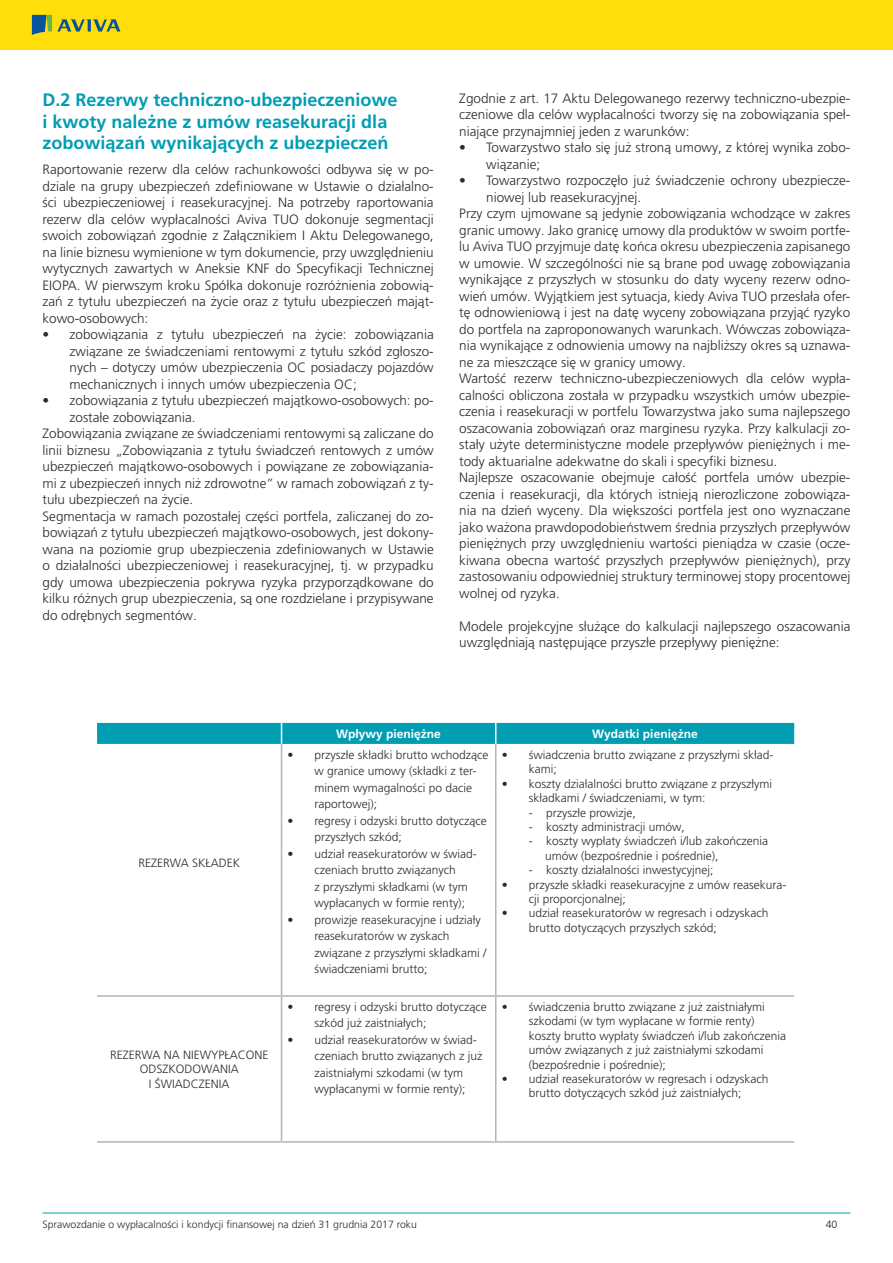
<style>
.page{position:relative;width:893px;height:1263px;background:#fff}
.page>*{position:absolute;margin:0;border:0;box-sizing:border-box;transform-origin:0 0}
.t1{font:700 18px/21.6px "Frutiger LT Pro";color:#009db3}
.t2{font:300 13.5px/16.5px "Frutiger LT Pro";color:#2b2b2a;text-align:justify}
.t3{font:300 12px/16.5px "Frutiger LT Pro";color:#2b2b2a}
.t4{font:700 12px "Frutiger LT Pro";color:#fff}
.t5{font:300 10.5px "Frutiger LT Pro";color:#2b2b2a}
.t6{font:300 10.5px "Frutiger LT Pro";color:#1d1d1d}
</style>
<div class="page">
<div style="left:0;top:0;width:893px;height:50px;background:#ffde09"></div>
<svg style="left:32px;top:15px;width:88px;height:20px"></svg>
<hr style="left:43px;top:1212px;width:807px;height:1px;background:#009db3">
<div style="left:97px;top:723px;width:697px;height:21px;background:#009db3"></div>
<hr style="left:281px;top:744px;width:1px;height:251px;background:#b3b4b6">
<hr style="left:495px;top:744px;width:1px;height:251px;background:#b3b4b6">
<hr style="left:281px;top:997px;width:1px;height:144px;background:#b3b4b6">
<hr style="left:495px;top:997px;width:1px;height:144px;background:#b3b4b6">
<hr style="left:97px;top:995px;width:185px;height:2px;background:#b3b4b6">
<hr style="left:282px;top:995px;width:214px;height:2px;background:#b3b4b6">
<hr style="left:496px;top:995px;width:298px;height:2px;background:#b3b4b6">
<hr style="left:97px;top:1141px;width:185px;height:2px;background:#b3b4b6">
<hr style="left:282px;top:1141px;width:214px;height:2px;background:#b3b4b6">
<hr style="left:496px;top:1141px;width:298px;height:2px;background:#b3b4b6">
<h1 class="t1" style="left:43px;top:89px;width:357px">D.2 Rezerwy techniczno-ubezpieczeniowe i kwoty należne z umów reasekuracji dla zobowiązań wynikających z ubezpieczeń</h1>
<p class="t2" style="left:43px;top:161px;width:393px">Raportowanie rezerw dla celów rachunkowości odbywa się w po&shy;dziale na grupy ubezpieczeń zdefiniowane w Ustawie o działalno&shy;ści ubezpieczeniowej i reasekuracyjnej. Na potrzeby raportowania rezerw dla celów wypłacalności Aviva TUO dokonuje segmentacji swoich zobowiązań zgodnie z Załącznikiem I Aktu Delegowanego, na linie biznesu wymienione w tym dokumencie, przy uwzględnieniu wytycznych zawartych w Aneksie KNF do Specyfikacji Technicznej EIOPA. W pierwszym kroku Spółka dokonuje rozróżnienia zobowią&shy;zań z tytułu ubezpieczeń na życie oraz z tytułu ubezpieczeń mająt&shy;kowo-osobowych:</p>
<p class="t2" style="left:70px;top:326px;width:366px;text-indent:-27px">• zobowiązania z tytułu ubezpieczeń na życie: zobowiązania związane ze świadczeniami rentowymi z tytułu szkód zgłoszo&shy;nych – dotyczy umów ubezpieczenia OC posiadaczy pojazdów mechanicznych i innych umów ubezpieczenia OC;</p>
<p class="t2" style="left:43px;top:392px;width:393px">• zobowiązania z tytułu ubezpieczeń majątkowo-osobowych: po-</p>
<p class="t2" style="left:70px;top:409px;width:128px">zostałe zobowiązania.</p>
<p class="t2" style="left:43px;top:425px;width:393px">Zobowiązania związane ze świadczeniami rentowymi są zaliczane do</p>
<p class="t2" style="left:43px;top:442px;width:393px">linii biznesu „Zobowiązania z tytułu świadczeń rentowych z umów</p>
<p class="t2" style="left:43px;top:458px;width:393px">ubezpieczeń majątkowo-osobowych i powiązane ze zobowiązania-</p>
<p class="t2" style="left:43px;top:475px;width:393px">mi z ubezpieczeń innych niż zdrowotne” w ramach zobowiązań z ty-</p>
<p class="t2" style="left:43px;top:491px;width:152px">tułu ubezpieczeń na życie.</p>
<p class="t2" style="left:43px;top:508px;width:393px">Segmentacja w ramach pozostałej części portfela, zaliczanej do zo-</p>
<p class="t2" style="left:43px;top:524px;width:393px">bowiązań z tytułu ubezpieczeń majątkowo-osobowych, jest dokony-</p>
<p class="t2" style="left:43px;top:541px;width:393px">wana na poziomie grup ubezpieczenia zdefiniowanych w Ustawie</p>
<p class="t2" style="left:43px;top:557px;width:393px">o działalności ubezpieczeniowej i reasekuracyjnej, tj. w przypadku</p>
<p class="t2" style="left:43px;top:574px;width:393px">gdy umowa ubezpieczenia pokrywa ryzyka przyporządkowane do</p>
<p class="t2" style="left:43px;top:590px;width:393px">kilku różnych grup ubezpieczenia, są one rozdzielane i przypisywane</p>
<p class="t2" style="left:43px;top:607px;width:156px">do odrębnych segmentów.</p>
<p class="t2" style="left:459px;top:90px;width:393px">Zgodnie z art. 17 Aktu Delegowanego rezerwy techniczno-ubezpie&shy;czeniowe dla celów wypłacalności tworzy się na zobowiązania speł&shy;niające przynajmniej jeden z warunków:</p>
<p class="t2" style="left:486px;top:139px;width:366px;text-indent:-27px">• Towarzystwo stało się już stroną umowy, z której wynika zobo&shy;wiązanie;</p>
<p class="t2" style="left:459px;top:172px;width:393px">• Towarzystwo rozpoczęło już świadczenie ochrony ubezpiecze-</p>
<p class="t2" style="left:486px;top:189px;width:157px">niowej lub reasekuracyjnej.</p>
<p class="t2" style="left:459px;top:205px;width:393px">Przy czym ujmowane są jedynie zobowiązania wchodzące w zakres</p>
<p class="t2" style="left:459px;top:222px;width:393px">granic umowy. Jako granicę umowy dla produktów w swoim portfe-</p>
<p class="t2" style="left:459px;top:238px;width:393px">lu Aviva TUO przyjmuje datę końca okresu ubezpieczenia zapisanego</p>
<p class="t2" style="left:459px;top:255px;width:393px">w umowie. W szczególności nie są brane pod uwagę zobowiązania</p>
<p class="t2" style="left:459px;top:271px;width:393px">wynikające z przyszłych w stosunku do daty wyceny rezerw odno-</p>
<p class="t2" style="left:459px;top:288px;width:393px">wień umów. Wyjątkiem jest sytuacja, kiedy Aviva TUO przesłała ofer-</p>
<p class="t2" style="left:459px;top:304px;width:393px">tę odnowieniową i jest na datę wyceny zobowiązana przyjąć ryzyko</p>
<p class="t2" style="left:459px;top:321px;width:393px">do portfela na zaproponowanych warunkach. Wówczas zobowiąza-</p>
<p class="t2" style="left:459px;top:337px;width:393px">nia wynikające z odnowienia umowy na najbliższy okres są uznawa-</p>
<p class="t2" style="left:459px;top:354px;width:228px">ne za mieszczące się w granicy umowy.</p>
<p class="t2" style="left:459px;top:370px;width:393px">Wartość rezerw techniczno-ubezpieczeniowych dla celów wypła-</p>
<p class="t2" style="left:459px;top:387px;width:393px">calności obliczona została w przypadku wszystkich umów ubezpie-</p>
<p class="t2" style="left:459px;top:403px;width:393px">czenia i reasekuracji w portfelu Towarzystwa jako suma najlepszego</p>
<p class="t2" style="left:459px;top:420px;width:393px">oszacowania zobowiązań oraz marginesu ryzyka. Przy kalkulacji zo-</p>
<p class="t2" style="left:459px;top:436px;width:393px">stały użyte deterministyczne modele przepływów pieniężnych i me-</p>
<p class="t2" style="left:459px;top:453px;width:320px">tody aktuarialne adekwatne do skali i specyfiki biznesu.</p>
<p class="t2" style="left:459px;top:469px;width:393px">Najlepsze oszacowanie obejmuje całość portfela umów ubezpie-</p>
<p class="t2" style="left:459px;top:486px;width:393px">czenia i reasekuracji, dla których istnieją nierozliczone zobowiąza-</p>
<p class="t2" style="left:459px;top:502px;width:393px">nia na dzień wyceny. Dla większości portfela jest ono wyznaczane</p>
<p class="t2" style="left:459px;top:519px;width:393px">jako ważona prawdopodobieństwem średnia przyszłych przepływów</p>
<p class="t2" style="left:459px;top:535px;width:393px">pieniężnych przy uwzględnieniu wartości pieniądza w czasie (ocze-</p>
<p class="t2" style="left:459px;top:552px;width:393px">kiwana obecna wartość przyszłych przepływów pieniężnych), przy</p>
<p class="t2" style="left:459px;top:568px;width:393px">zastosowaniu odpowiedniej struktury terminowej stopy procentowej</p>
<p class="t2" style="left:459px;top:585px;width:102px">wolnej od ryzyka.</p>
<p class="t2" style="left:459px;top:618px;width:393px">Modele projekcyjne służące do kalkulacji najlepszego oszacowania uwzględniają następujące przyszłe przepływy pieniężne:</p>
<p class="t3" style="left:139px;top:855px;width:103px">REZERWA SKŁADEK</p>
<p class="t3" style="left:110px;top:1048px;width:160px;line-height:14.4px;text-align:center">REZERWA NA NIEWYPŁACONE<br>ODSZKODOWANIA<br>I ŚWIADCZENIA</p>
<p class="t4" style="left:336px;top:727px;width:106px">Wpływy pieniężne</p>
<p class="t4" style="left:592px;top:727px;width:107px">Wydatki pieniężne</p>
<p class="t3" style="left:315px;top:747px;width:175px;text-indent:-27px">• przyszłe składki brutto wchodzące w granice umowy (składki z ter&shy;minem wymagalności po dacie raportowej);</p>
<p class="t3" style="left:315px;top:813px;width:174px;text-indent:-27px">• regresy i odzyski brutto dotyczące przyszłych szkód;</p>
<p class="t3" style="left:315px;top:846px;width:164px;text-indent:-27px">• udział reasekuratorów w świad&shy;czeniach brutto związanych<br>z przyszłymi składkami (w tym wypłacanych w formie renty);</p>
<p class="t3" style="left:315px;top:912px;width:173px;text-indent:-27px">• prowizje reasekuracyjne i udziały reasekuratorów w zyskach związane z przyszłymi składkami / świadczeniami brutto;</p>
<p class="t3" style="left:315px;top:999px;width:174px;text-indent:-27px">• regresy i odzyski brutto dotyczące szkód już zaistniałych;</p>
<p class="t3" style="left:315px;top:1032px;width:169px;text-indent:-27px">• udział reasekuratorów w świad&shy;czeniach brutto związanych z już zaistniałymi szkodami (w tym wypłacanymi w formie renty);</p>
<p class="t3" style="left:529px;top:748px;width:246px;line-height:14.4px;text-indent:-27px">• świadczenia brutto związane z przyszłymi skład&shy;kami;</p>
<p class="t3" style="left:529px;top:776px;width:245px;line-height:14.4px;text-indent:-27px">• koszty działalności brutto związane z przyszłymi składkami / świadczeniami, w tym:</p>
<p class="t3" style="left:529px;top:804px;width:109px">- przyszłe prowizje,</p>
<p class="t3" style="left:529px;top:819px;width:157px">- koszty administracji umów,</p>
<p class="t3" style="left:545px;top:834px;width:224px;line-height:14.4px;text-indent:-16px">- koszty wypłaty świadczeń i/lub zakończenia umów (bezpośrednie i pośrednie),</p>
<p class="t3" style="left:529px;top:862px;width:186px">- koszty działalności inwestycyjnej;</p>
<p class="t3" style="left:529px;top:877px;width:259px;line-height:14.4px;text-indent:-27px">• przyszłe składki reasekuracyjne z umów reasekura&shy;cji proporcjonalnej;</p>
<p class="t3" style="left:529px;top:906px;width:241px;line-height:14.4px;text-indent:-27px">• udział reasekuratorów w regresach i odzyskach brutto dotyczących przyszłych szkód;</p>
<p class="t3" style="left:529px;top:1000px;width:259px;line-height:14.4px;text-indent:-27px">• świadczenia brutto związane z już zaistniałymi szkodami (w tym wypłacane w formie renty) koszty brutto wypłaty świadczeń i/lub zakończenia umów związanych z już zaistniałymi szkodami (bezpośrednie i pośrednie);</p>
<p class="t3" style="left:502px;top:1072px;width:268px;line-height:14.4px;text-align:center">• udział reasekuratorów w regresach i odzyskach brutto dotyczących szkód już zaistniałych;</p>
<p class="t5" style="left:43px;top:1218px;width:376px">Sprawozdanie o wypłacalności i kondycji finansowej na dzień 31 grudnia 2017 roku</p>
<p class="t6" style="left:826px;top:1218px;width:13px">40</p>
</div>
